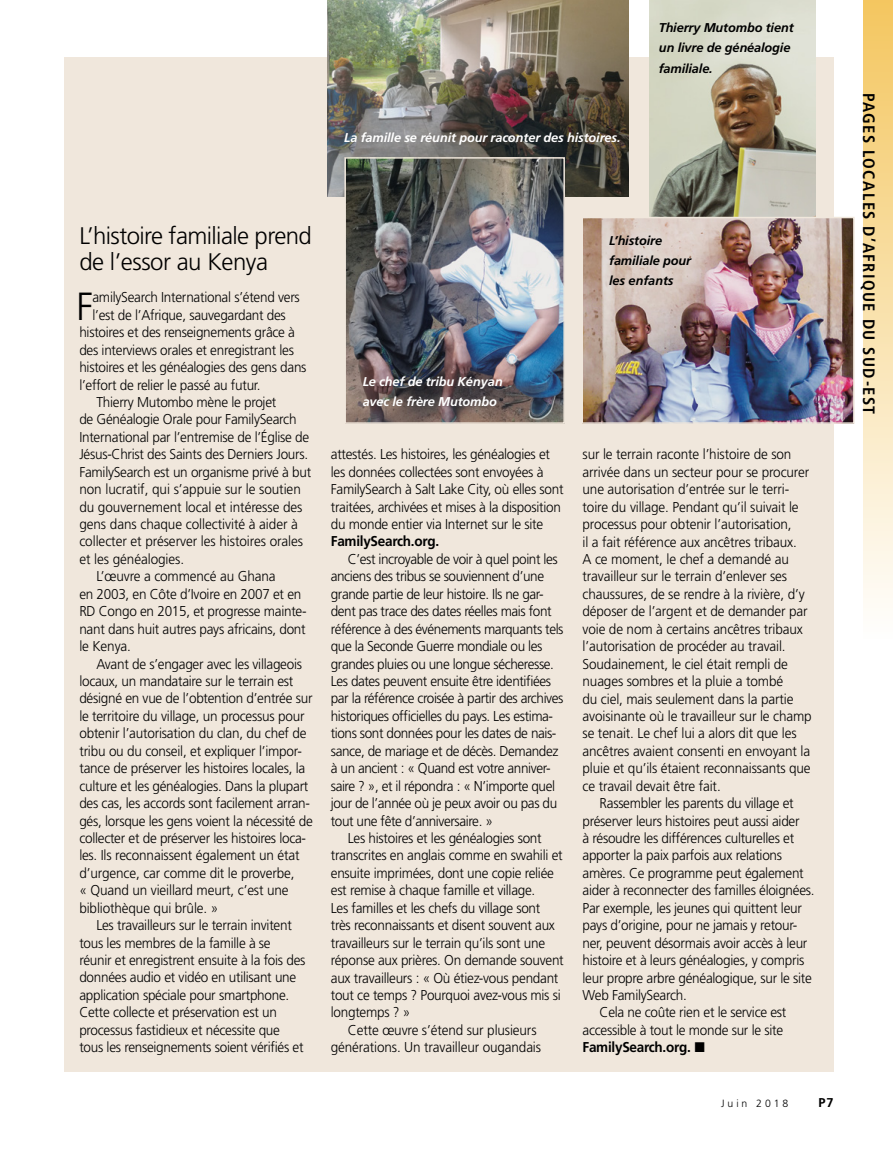
<style>
.page{position:relative;width:893px;height:1161px;background:#fff}
.page>*{position:absolute;margin:0;border:0;box-sizing:border-box;transform-origin:0 0}
.QUOTE_para_first_NEW{font:300 39.3px "Frutigerlds Lat";color:#000;scale:.95 1}
.TOPIC-1_title_NEWS_m{font:300 24px/25.5px "Frutigerlds Lat";letter-spacing:-.025em;color:#000}
.t1{font:700 condensed 16.5px "Frutigerlds Lat";letter-spacing:.085em;color:#000}
.Quote_para_NEWS{font:300 14.25px/17.4px "Frutigerlds Lat";letter-spacing:-.02em;color:#000;scale:.95 1}
.QUOTE_para_first_NEW-2{font:300 14.25px "Frutigerlds Lat";letter-spacing:-.02em;color:#000;scale:.95 1}
.FIGimg_CAP_para_NEWS{font:italic 700 12.75px/20.2px "Frutigerlds Lat";letter-spacing:-.01em;color:#000}
.FIGimg_CAP_para_NEWS-2{font:italic 700 12.75px/20.2px "Frutigerlds Lat";letter-spacing:-.01em;color:#fff}
.t2{font:700 12.75px "Frutigerlds Lat";color:#000}
.t3{font:300 10.5px "Frutigerlds Lat";letter-spacing:.28em;color:#000}
.s1{font-weight:700}
</style>
<div class="page">
<div style="left:863px;top:0;width:30px;height:639px;background:linear-gradient(to bottom,#f4c660,#fefefd)"></div>
<div style="left:64px;top:58px;width:769px;height:1014px;background:#f0e7dc"></div>
<img style="left:327px;top:0;width:301px;height:197px">
<img style="left:649px;top:0;width:167px;height:217px">
<img style="left:584px;top:220px;width:268px;height:201px">
<div style="left:581px;top:217px;width:274px;height:207px;border:2px solid #f0e7dc"></div>
<img style="left:347px;top:160px;width:215px;height:261px">
<div style="left:344px;top:157px;width:221px;height:267px;border:2px solid #f0e7dc"></div>
<p class="FIGimg_CAP_para_NEWS-2" style="left:344px;top:127px;width:278px">La famille se réunit pour raconter des histoires.</p>
<p class="FIGimg_CAP_para_NEWS" style="left:659px;top:17px;width:137px">Thierry Mutombo tient un livre de généalogie familiale.</p>
<p class="TOPIC-1_title_NEWS_m" style="left:79px;top:223px;width:234px">L’histoire familiale prend de l’essor au Kenya</p>
<p class="QUOTE_para_first_NEW" style="left:76px;top:277px;width:19px">F</p>
<p class="QUOTE_para_first_NEW-2" style="left:92px;top:287px;width:220px">amilySearch International s’étend vers</p>
<p class="QUOTE_para_first_NEW-2" style="left:92px;top:304px;width:205px">l’est de l’Afrique, sauvegardant des</p>
<p class="QUOTE_para_first_NEW-2" style="left:79px;top:322px;width:228px">histoires et des renseignements grâce à</p>
<p class="QUOTE_para_first_NEW-2" style="left:79px;top:339px;width:227px">des interviews orales et enregistrant les</p>
<p class="QUOTE_para_first_NEW-2" style="left:79px;top:357px;width:241px">histoires et les généalogies des gens dans</p>
<p class="QUOTE_para_first_NEW-2" style="left:79px;top:374px;width:192px">l’effort de relier le passé au futur.</p>
<p class="Quote_para_NEWS" style="left:79px;top:393px;width:246px;text-indent:17px">Thierry Mutombo mène le projet<br>de Généalogie Orale pour FamilySearch International par l’entremise de l’Église de Jésus-Christ des Saints des Derniers Jours.<br>FamilySearch est un organisme privé à but non lucratif, qui s’appuie sur le soutien du gouvernement local et intéresse des gens dans chaque collectivité à aider à collecter et préserver les histoires orales et les généalogies.</p>
<p class="Quote_para_NEWS" style="left:79px;top:567px;width:241px;text-indent:17px">L’œuvre a commencé au Ghana<br>en 2003, en Côte d’Ivoire en 2007 et en<br>RD Congo en 2015, et progresse mainte&shy;nant dans huit autres pays africains, dont le Kenya.</p>
<p class="Quote_para_NEWS" style="left:79px;top:655px;width:247px;text-indent:17px">Avant de s’engager avec les villageois locaux, un mandataire sur le terrain est désigné en vue de l’obtention d’entrée sur le territoire du village, un processus pour obtenir l’autorisation du clan, du chef de tribu ou du conseil, et expliquer l’impor&shy;tance de préserver les histoires locales, la culture et les généalogies. Dans la plupart des cas, les accords sont facilement arran&shy;gés, lorsque les gens voient la nécessité de collecter et de préserver les histoires loca&shy;les. Ils reconnaissent également un état d’urgence, car comme dit le proverbe,<br>« Quand un vieillard meurt, c’est une bibliothèque qui brûle. »</p>
<p class="Quote_para_NEWS" style="left:79px;top:916px;width:239px;text-indent:17px">Les travailleurs sur le terrain invitent tous les membres de la famille à se réunir et enregistrent ensuite à la fois des données audio et vidéo en utilisant une application spéciale pour smartphone.<br>Cette collecte et préservation est un processus fastidieux et nécessite que tous les renseignements soient vérifiés et</p>
<p class="FIGimg_CAP_para_NEWS-2" style="left:363px;top:371px;width:142px">Le chef de tribu Kényan avec le frère Mutombo</p>
<p class="Quote_para_NEWS" style="left:331px;top:445px;width:247px">attestés. Les histoires, les généalogies et les données collectées sont envoyées à FamilySearch à Salt Lake City, où elles sont traitées, archivées et mises à la disposition du monde entier via Internet sur le site <span class="s1">FamilySearch.org.</span></p>
<p class="Quote_para_NEWS" style="left:331px;top:550px;width:246px;text-indent:17px">C’est incroyable de voir à quel point les anciens des tribus se souviennent d’une grande partie de leur histoire. Ils ne gar&shy;dent pas trace des dates réelles mais font référence à des événements marquants tels que la Seconde Guerre mondiale ou les grandes pluies ou une longue sécheresse.<br>Les dates peuvent ensuite être identifiées par la référence croisée à partir des archives historiques officielles du pays. Les estima&shy;tions sont données pour les dates de nais&shy;sance, de mariage et de décès. Demandez à un ancient : « Quand est votre anniver&shy;saire ? », et il répondra : « N’importe quel jour de l’année où je peux avoir ou pas du tout une fête d’anniversaire. »</p>
<p class="Quote_para_NEWS" style="left:331px;top:829px;width:247px;text-indent:17px">Les histoires et les généalogies sont transcrites en anglais comme en swahili et ensuite imprimées, dont une copie reliée est remise à chaque famille et village.<br>Les familles et les chefs du village sont très reconnaissants et disent souvent aux travailleurs sur le terrain qu’ils sont une réponse aux prières. On demande souvent aux travailleurs : « Où étiez-vous pendant tout ce temps ? Pourquoi avez-vous mis si longtemps ? »</p>
<p class="Quote_para_NEWS" style="left:331px;top:1021px;width:223px;text-indent:17px">Cette œuvre s’étend sur plusieurs générations. Un travailleur ougandais</p>
<p class="FIGimg_CAP_para_NEWS" style="left:609px;top:230px;width:83px">L’histoire familiale pour les enfants</p>
<p class="Quote_para_NEWS" style="left:583px;top:445px;width:243px">sur le terrain raconte l’histoire de son arrivée dans un secteur pour se procurer une autorisation d’entrée sur le terri&shy;toire du village. Pendant qu’il suivait le processus pour obtenir l’autorisation,<br>il a fait référence aux ancêtres tribaux.<br>A ce moment, le chef a demandé au travailleur sur le terrain d’enlever ses chaussures, de se rendre à la rivière, d’y déposer de l’argent et de demander par voie de nom à certains ancêtres tribaux l’autorisation de procéder au travail.<br>Soudainement, le ciel était rempli de nuages sombres et la pluie a tombé<br>du ciel, mais seulement dans la partie avoisinante où le travailleur sur le champ se tenait. Le chef lui a alors dit que les ancêtres avaient consenti en envoyant la pluie et qu’ils étaient reconnaissants que ce travail devait être fait.</p>
<p class="Quote_para_NEWS" style="left:583px;top:794px;width:246px;text-indent:17px">Rassembler les parents du village et préserver leurs histoires peut aussi aider<br>à résoudre les différences culturelles et apporter la paix parfois aux relations amères. Ce programme peut également aider à reconnecter des familles éloignées.<br>Par exemple, les jeunes qui quittent leur pays d’origine, pour ne jamais y retour&shy;ner, peuvent désormais avoir accès à leur histoire et à leurs généalogies, y compris leur propre arbre généalogique, sur le site Web FamilySearch.</p>
<p class="Quote_para_NEWS" style="left:583px;top:1003px;width:216px;text-indent:17px">Cela ne coûte rien et le service est accessible à tout le monde sur le site<br><span class="s1">FamilySearch.org.</span> ◼</p>
<p class="t3" style="left:721px;top:1095px;width:69px">Juin 2018</p>
<p class="t2" style="left:819px;top:1092px;width:16px">P7</p>
<p class="t1" style="left:881px;top:93px;width:323px;rotate:90deg">PAGES LOCALES D’AFRIQUE DU SUD-EST</p>
</div>
